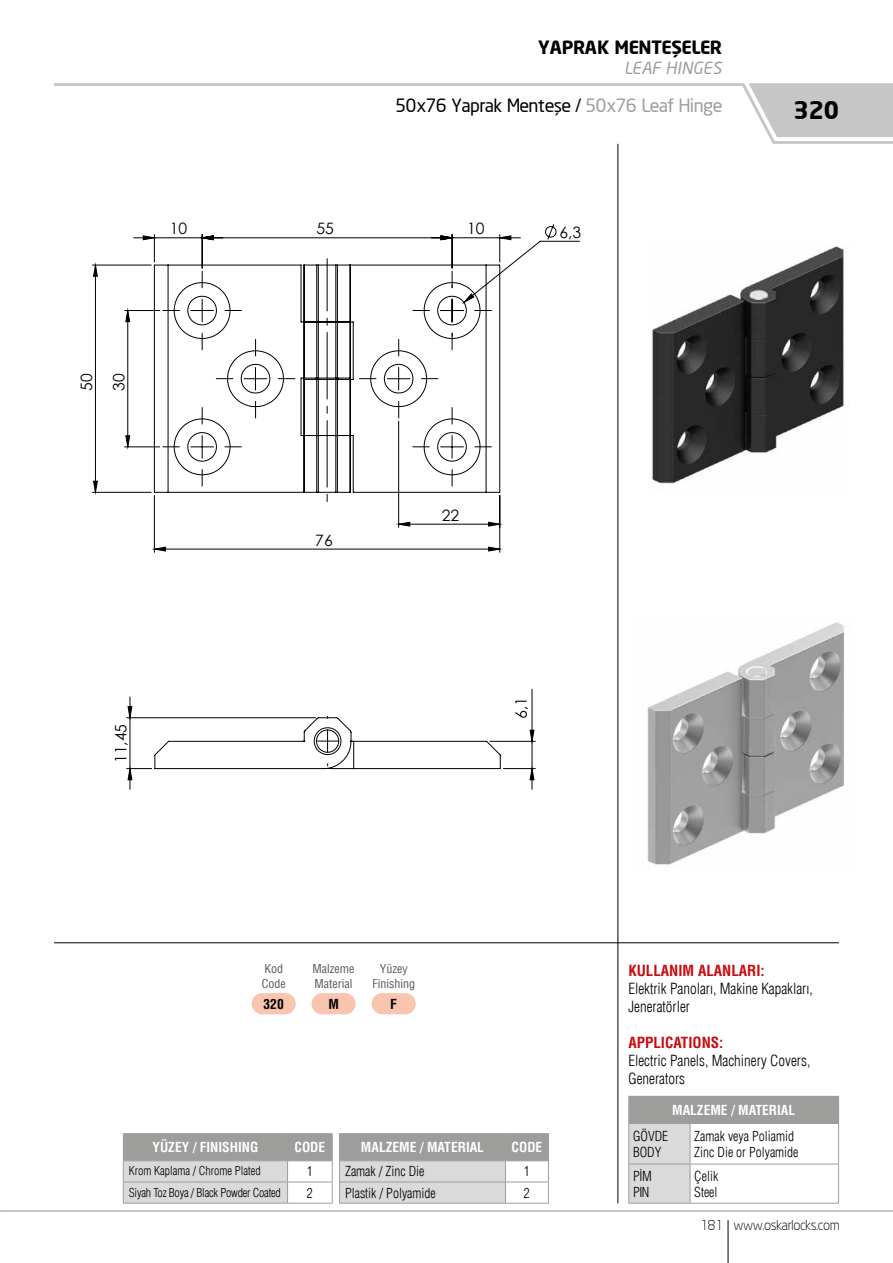
<style>
.page{position:relative;width:893px;height:1263px;background:#fff}
.page>*{position:absolute;margin:0;border:0;box-sizing:border-box;transform-origin:0 0}
.t1{font:700 24px "Neo Sans";color:#000}
.t2{font:18px "Neo Sans";color:#000}
.t3{font:700 18px "Neo Sans";color:#000}
.t4{font:italic 16.5px "Neo Sans";color:#9d9d9c}
.t5{font:15.75px/32.2px "Century Gothic";color:#000}
.t6{font:300 condensed 15px/18px "Helvetica";color:#000}
.t7{font:700 condensed 15px "Helvetica";color:#c90c0f}
.t8{font:300 condensed 13.5px/16.2px "Helvetica";color:#000}
.t9{font:700 condensed 13.5px "Helvetica";color:#fff}
.t10{font:300 13.5px "Neo Sans";color:#000}
.t11{font:700 condensed 13.5px "Helvetica";color:#000}
.t12{font:condensed 12px/14.4px "Helvetica";color:#575756}
.t13{font:300 condensed 12px "Helvetica";letter-spacing:-.02em;color:#000}
.t14{font:300 condensed 12px "Helvetica";color:#000}
.s1{color:#9d9d9c}
</style>
<div class="page">
<hr style="left:0;top:1210px;width:893px;height:2px;background:#c6c6c6">
<hr style="left:728px;top:1220px;width:1px;height:43px;background:#000">
<svg style="left:54px;top:83px;width:839px;height:61px"></svg>
<svg style="left:737px;top:83px;width:156px;height:60px"></svg>
<hr style="left:617px;top:144px;width:1px;height:1059px;background:#000">
<hr style="left:54px;top:942px;width:785px;height:1px;background:#000">
<div style="left:629px;top:1096px;width:210px;height:27px;background:#9d9d9c"></div>
<hr style="left:690px;top:1124px;width:1px;height:40px;background:#9d9d9c">
<hr style="left:838px;top:1124px;width:1px;height:40px;background:#9d9d9c">
<hr style="left:690px;top:1164px;width:149px;height:1px;background:#9d9d9c">
<hr style="left:690px;top:1164px;width:1px;height:39px;background:#9d9d9c">
<hr style="left:838px;top:1164px;width:1px;height:39px;background:#9d9d9c">
<hr style="left:628px;top:1203px;width:62px;height:1px;background:#9d9d9c">
<hr style="left:690px;top:1203px;width:149px;height:1px;background:#9d9d9c">
<hr style="left:628px;top:1096px;width:62px;height:1px;background:#9d9d9c">
<svg style="left:628px;top:1097px;width:62px;height:106px"></svg>
<hr style="left:628px;top:1123px;width:62px;height:1px;background:#9d9d9c">
<hr style="left:690px;top:1123px;width:149px;height:1px;background:#9d9d9c">
<div style="left:252px;top:993px;width:44px;height:21px;background:#f9c5af;border-radius:11px"></div>
<div style="left:312px;top:993px;width:44px;height:21px;background:#f9c5af;border-radius:11px"></div>
<div style="left:372px;top:993px;width:44px;height:21px;background:#f9c5af;border-radius:11px"></div>
<hr style="left:123px;top:1203px;width:165px;height:1px;background:#9d9d9c">
<hr style="left:288px;top:1203px;width:45px;height:1px;background:#9d9d9c">
<hr style="left:123px;top:1133px;width:165px;height:1px;background:#9d9d9c">
<hr style="left:288px;top:1133px;width:45px;height:1px;background:#9d9d9c">
<svg style="left:123px;top:1134px;width:210px;height:69px;background:#c5c5c5"></svg>
<hr style="left:123px;top:1160px;width:165px;height:1px;background:#9d9d9c">
<hr style="left:288px;top:1160px;width:45px;height:1px;background:#9d9d9c">
<hr style="left:339px;top:1133px;width:166px;height:1px;background:#9d9d9c">
<hr style="left:505px;top:1133px;width:44px;height:1px;background:#9d9d9c">
<svg style="left:339px;top:1134px;width:210px;height:69px;background:#c4c4c4"></svg>
<hr style="left:339px;top:1203px;width:166px;height:1px;background:#9d9d9c">
<hr style="left:505px;top:1203px;width:44px;height:1px;background:#9d9d9c">
<svg style="left:545px;top:224px;width:12px;height:10px"></svg>
<svg style="left:92px;top:234px;width:488px;height:319px"></svg>
<svg style="left:154px;top:236px;width:357px;height:315px"></svg>
<svg style="left:143px;top:236px;width:70px;height:4px"></svg>
<svg style="left:126px;top:310px;width:4px;height:137px"></svg>
<svg style="left:94px;top:265px;width:3px;height:227px"></svg>
<svg style="left:154px;top:265px;width:346px;height:228px"></svg>
<img style="left:652px;top:246px;width:195px;height:238px">
<img style="left:647px;top:622px;width:197px;height:243px">
<hr style="left:532px;top:689px;width:1px;height:52px;background:#000">
<svg style="left:127px;top:697px;width:408px;height:92px"></svg>
<h2 class="t3" style="left:538px;top:36px;width:185px">YAPRAK MENTEŞELER</h2>
<p class="t4" style="left:624px;top:58px;width:99px">LEAF HINGES</p>
<h2 class="t2" style="left:395px;top:94px;width:328px">50x76 Yaprak Menteşe / <span class="s1">50x76 Leaf Hinge</span></h2>
<h1 class="t1" style="left:794px;top:95px;width:47px">320</h1>
<p class="t5" style="left:170px;top:212px;width:19px">10</p>
<p class="t5" style="left:316px;top:212px;width:19px">55</p>
<p class="t5" style="left:467px;top:212px;width:19px">10</p>
<p class="t5" style="left:70px;top:391px;width:19px;rotate:-90deg">50<br>30</p>
<p class="t5" style="left:315px;top:524px;width:19px">76</p>
<p class="t5" style="left:442px;top:499px;width:19px">22</p>
<p class="t5" style="left:105px;top:763px;width:41px;rotate:-90deg">11,45</p>
<p class="t5" style="left:559px;top:216px;width:23px">6,3</p>
<p class="t12" style="left:262px;top:962px;width:25px">Kod<br>Code</p>
<p class="t12" style="left:313px;top:962px;width:43px">Malzeme<br>Material</p>
<p class="t12" style="left:372px;top:962px;width:44px;text-align:center">Yüzey<br>Finishing</p>
<p class="t11" style="left:264px;top:996px;width:22px">320</p>
<p class="t11" style="left:328px;top:996px;width:12px">M</p>
<p class="t11" style="left:390px;top:996px;width:8px">F</p>
<p class="t9" style="left:153px;top:1139px;width:107px">YÜZEY / FINISHING</p>
<p class="t9" style="left:295px;top:1139px;width:32px">CODE</p>
<p class="t14" style="left:129px;top:1164px;width:133px">Krom Kaplama / Chrome Plated</p>
<p class="t8" style="left:307px;top:1163px;width:7px">1</p>
<p class="t13" style="left:129px;top:1185px;width:154px">Siyah Toz Boya / Black Powder Coated</p>
<p class="t8" style="left:307px;top:1184px;width:7px">2</p>
<p class="t9" style="left:361px;top:1139px;width:125px">MALZEME / MATERIAL</p>
<p class="t9" style="left:512px;top:1139px;width:32px">CODE</p>
<p class="t8" style="left:345px;top:1163px;width:81px">Zamak / Zinc Die</p>
<p class="t8" style="left:524px;top:1163px;width:7px">1</p>
<p class="t8" style="left:345px;top:1184px;width:92px">Plastik / Polyamide</p>
<p class="t8" style="left:524px;top:1184px;width:7px">2</p>
<p class="t7" style="left:628px;top:961px;width:138px">KULLANIM ALANLARI:</p>
<p class="t6" style="left:628px;top:979px;width:186px">Elektrik Panoları, Makine Kapakları,<br>Jeneratörler</p>
<p class="t7" style="left:628px;top:1033px;width:97px">APPLICATIONS:</p>
<p class="t6" style="left:628px;top:1051px;width:183px">Electric Panels, Machinery Covers,<br>Generators</p>
<p class="t9" style="left:672px;top:1102px;width:125px">MALZEME / MATERIAL</p>
<p class="t8" style="left:633px;top:1128px;width:37px">GÖVDE<br>BODY</p>
<p class="t8" style="left:694px;top:1128px;width:106px">Zamak veya Poliamid<br>Zinc Die or Polyamide</p>
<p class="t8" style="left:633px;top:1167px;width:20px">PİM<br>PIN</p>
<p class="t8" style="left:694px;top:1167px;width:26px">Çelik<br>Steel</p>
<p class="t10" style="left:700px;top:1217px;width:140px">181 www.oskarlocks.com</p>
</div>
